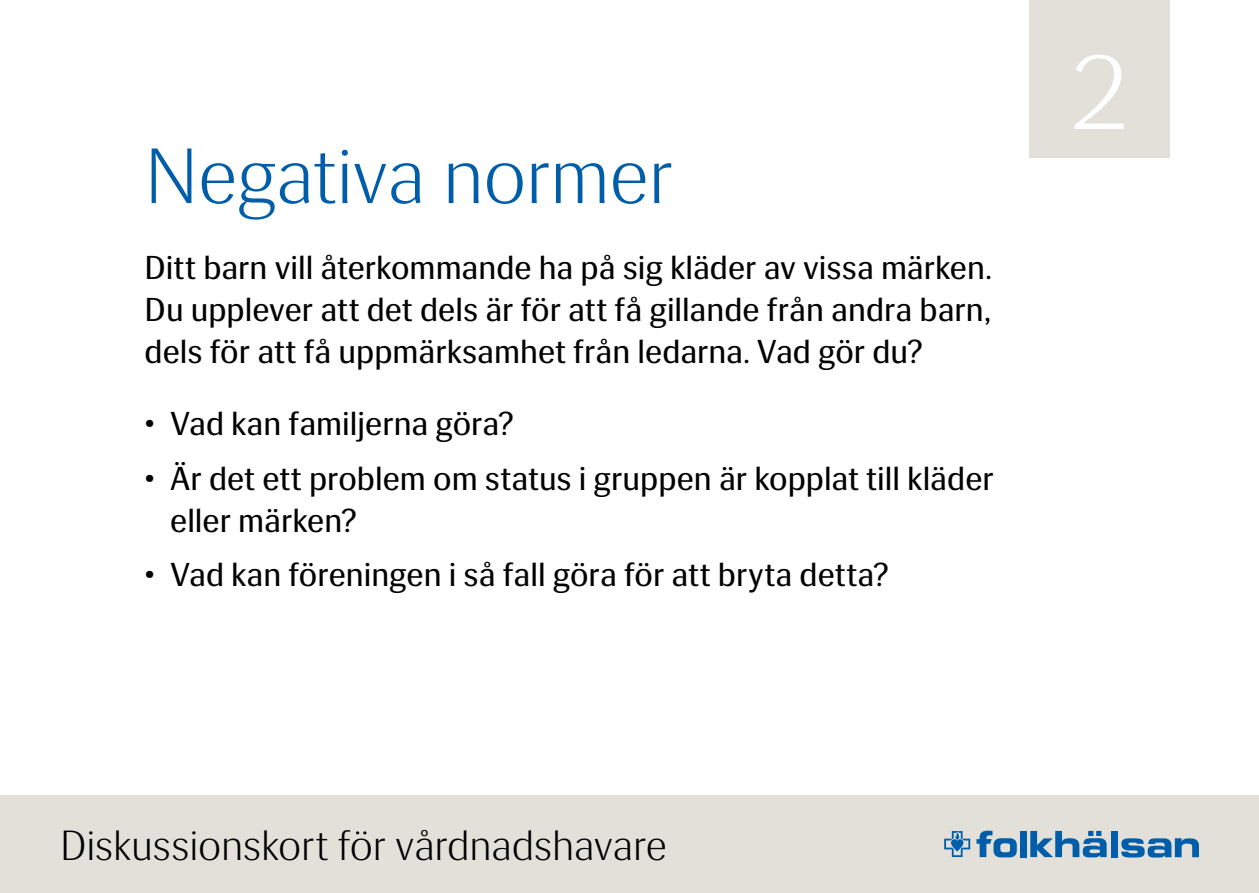
<style>
.page{position:relative;width:1259px;height:893px;background:#fff}
.page>*{position:absolute;margin:0;border:0;box-sizing:border-box;transform-origin:0 0}
.t1{font:300 108px "Siri";color:#fff}
.Rubrik{font:300 78px "Siri";letter-spacing:-.01em;color:#005da9}
.t2{font:300 42px "Siri";letter-spacing:-.01em;color:#000}
.Brödtext{font:33px/42px "Siri";color:#000;text-align:justify}
</style>
<div class="page">
<div style="left:0;top:795px;width:1259px;height:98px;background:#e3e0da"></div>
<svg style="left:944px;top:831px;width:26px;height:26px"></svg>
<svg style="left:976px;top:831px;width:40px;height:26px"></svg>
<div style="left:1020px;top:831px;width:6px;height:26px;background:#005da9"></div>
<div style="left:1110px;top:831px;width:7px;height:26px;background:#005da9"></div>
<svg style="left:1121px;top:838px;width:78px;height:19px"></svg>
<svg style="left:1030px;top:831px;width:76px;height:26px"></svg>
<div style="left:1029px;top:0;width:140px;height:157px;background:#e3e0da"></div>
<p class="Rubrik" style="left:145px;top:134px;width:530px">Negativa normer</p>
<p class="Brödtext" style="left:145px;top:247px;width:848px">Ditt barn vill återkommande ha på sig kläder av vissa märken.<br>Du upplever att det dels är för att få gillande från andra barn, dels för att få uppmärksamhet från ledarna. Vad gör du?</p>
<p class="Brödtext" style="left:145px;top:403px;width:371px">• Vad kan familjerna göra?</p>
<p class="Brödtext" style="left:170px;top:458px;width:825px;text-indent:-26px">• Är det ett problem om status i gruppen är kopplat till kläder eller märken?</p>
<p class="Brödtext" style="left:145px;top:554px;width:745px">• Vad kan föreningen i så fall göra för att bryta detta?</p>
<p class="t1" style="left:1070px;top:34px;width:60px">2</p>
<p class="t2" style="left:60px;top:823px;width:608px">Diskussionskort för vårdnadshavare</p>
</div>
